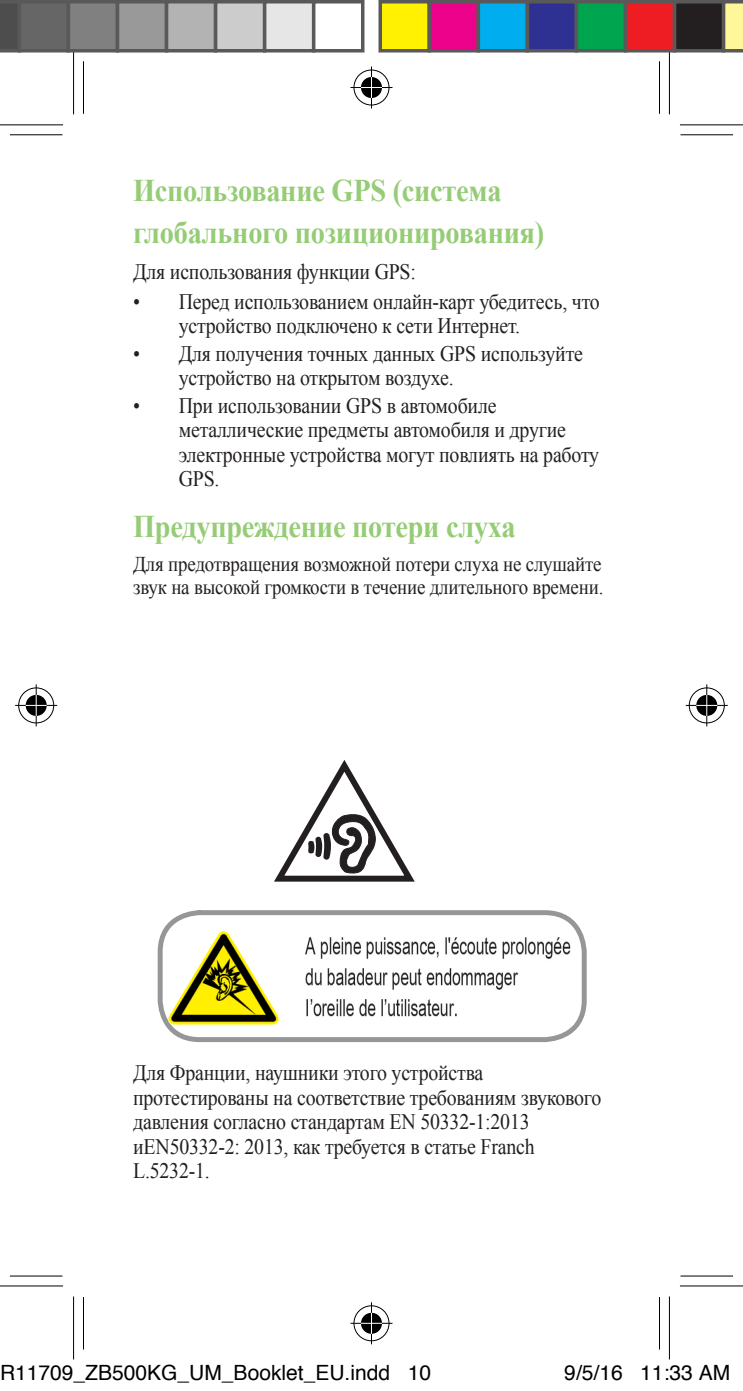
<style>
.page{position:relative;width:743px;height:1391px;background:#fff}
.page>*{position:absolute;margin:0;border:0;box-sizing:border-box;transform-origin:0 0}
.Padfone_Header_1{font:700 31.5px/42px "Times New Roman";letter-spacing:-.01em;color:#95cc75;scale:.9 1}
.Padfone_Body_Text{font:22.05px/24.5px "Times New Roman";letter-spacing:-.01em;color:#231f20;scale:.9 1}
.Padfone_Body_Text-2{font:21px/22.8px "Times New Roman";letter-spacing:-.01em;color:#231f20;scale:.9 1}
.t1{font:21px "Helvetica";color:#000}
</style>
<div class="page">
<svg style="left:274px;top:760px;width:141px;height:122px"></svg>
<div style="left:158px;top:910px;width:428px;height:132px;border:5px solid #949698;border-radius:40px"></div>
<img style="left:169px;top:932px;width:110px;height:92px">
<img style="left:305px;top:937px;width:266px;height:80px">
<svg style="left:10px;top:135px;width:52px;height:1px"></svg>
<svg style="left:680px;top:135px;width:52px;height:1px"></svg>
<svg style="left:10px;top:1276px;width:52px;height:1px"></svg>
<svg style="left:680px;top:1276px;width:52px;height:1px"></svg>
<svg style="left:659px;top:61px;width:1px;height:53px"></svg>
<svg style="left:659px;top:1297px;width:1px;height:52px"></svg>
<hr style="left:10px;top:134px;width:52px;height:1px;background:#000">
<hr style="left:680px;top:134px;width:52px;height:1px;background:#000">
<hr style="left:10px;top:1275px;width:52px;height:1px;background:#000">
<hr style="left:680px;top:1275px;width:52px;height:1px;background:#000">
<hr style="left:83px;top:61px;width:1px;height:53px;background:#000">
<hr style="left:83px;top:1297px;width:1px;height:52px;background:#000">
<hr style="left:658px;top:61px;width:1px;height:53px;background:#000">
<hr style="left:658px;top:1297px;width:1px;height:52px;background:#000">
<svg style="left:0;top:125px;width:63px;height:1px"></svg>
<svg style="left:680px;top:125px;width:62px;height:1px"></svg>
<svg style="left:0;top:1286px;width:63px;height:1px"></svg>
<svg style="left:680px;top:1286px;width:62px;height:1px"></svg>
<div style="left:71px;top:51px;width:5px;height:63px;background:#f6f6f6"></div>
<div style="left:71px;top:1296px;width:5px;height:63px;background:#f6f6f6"></div>
<svg style="left:669px;top:53px;width:1px;height:61px"></svg>
<svg style="left:669px;top:1296px;width:1px;height:63px"></svg>
<hr style="left:0;top:124px;width:63px;height:1px;background:#000">
<hr style="left:679px;top:124px;width:63px;height:1px;background:#000">
<hr style="left:0;top:1285px;width:63px;height:1px;background:#000">
<hr style="left:679px;top:1285px;width:63px;height:1px;background:#000">
<hr style="left:73px;top:51px;width:1px;height:63px;background:#000">
<hr style="left:73px;top:1296px;width:1px;height:63px;background:#000">
<hr style="left:668px;top:51px;width:1px;height:63px;background:#000">
<hr style="left:668px;top:1296px;width:1px;height:63px;background:#000">
<div style="left:351px;top:68px;width:40px;height:39px;border:4px solid #fff;border-radius:50%"></div>
<div style="left:350px;top:85px;width:42px;height:5px;background:#fff"></div>
<svg style="left:369px;top:68px;width:4px;height:39px"></svg>
<div style="left:358px;top:75px;width:26px;height:25px;border:4px solid #fff;border-radius:50%"></div>
<div style="left:353px;top:70px;width:36px;height:35px;border:1px solid #000;border-radius:50%"></div>
<hr style="left:350px;top:87px;width:42px;height:1px;background:#000">
<hr style="left:371px;top:67px;width:1px;height:42px;background:#000">
<svg style="left:361px;top:77px;width:21px;height:21px"></svg>
<div style="left:351px;top:1303px;width:40px;height:40px;border:4px solid #fff;border-radius:50%"></div>
<hr style="left:350px;top:1321px;width:42px;height:4px;background:#fff">
<hr style="left:369px;top:1302px;width:4px;height:42px;background:#fff">
<div style="left:358px;top:1310px;width:26px;height:26px;border:4px solid #fff;border-radius:50%"></div>
<div style="left:353px;top:1305px;width:36px;height:36px;border:1px solid #000;border-radius:50%"></div>
<hr style="left:350px;top:1322px;width:42px;height:2px;background:#000">
<hr style="left:371px;top:1302px;width:1px;height:42px;background:#000">
<div style="left:361px;top:1312px;width:21px;height:21px;background:#000;border-radius:50%"></div>
<hr style="left:361px;top:1322px;width:21px;height:2px;background:#fff">
<svg style="left:371px;top:1312px;width:1px;height:21px"></svg>
<div style="left:16px;top:686px;width:40px;height:39px;border:4px solid #fff;border-radius:50%"></div>
<svg style="left:15px;top:703px;width:42px;height:4px"></svg>
<svg style="left:34px;top:684px;width:4px;height:42px"></svg>
<div style="left:23px;top:693px;width:26px;height:25px;border:4px solid #fff;border-radius:50%"></div>
<div style="left:18px;top:687px;width:36px;height:36px;border:1px solid #000;border-radius:50%"></div>
<hr style="left:15px;top:705px;width:42px;height:1px;background:#000">
<hr style="left:36px;top:684px;width:1px;height:42px;background:#000">
<svg style="left:26px;top:695px;width:21px;height:21px"></svg>
<div style="left:686px;top:686px;width:40px;height:39px;border:4px solid #fff;border-radius:50%"></div>
<svg style="left:686px;top:703px;width:41px;height:4px"></svg>
<svg style="left:704px;top:684px;width:4px;height:42px"></svg>
<div style="left:693px;top:693px;width:26px;height:25px;border:4px solid #fff;border-radius:50%"></div>
<div style="left:688px;top:687px;width:36px;height:36px;border:1px solid #000;border-radius:50%"></div>
<hr style="left:685px;top:705px;width:42px;height:1px;background:#000">
<hr style="left:706px;top:684px;width:1px;height:42px;background:#000">
<svg style="left:696px;top:695px;width:21px;height:21px"></svg>
<svg style="left:0;top:0;width:18px;height:53px"></svg>
<div style="left:19px;top:2px;width:49px;height:49px;background:#666"></div>
<div style="left:18px;top:0;width:52px;height:53px;border:4px solid #595959"></div>
<div style="left:68px;top:2px;width:49px;height:49px;background:#808080"></div>
<div style="left:67px;top:0;width:52px;height:53px;border:4px solid #595959"></div>
<div style="left:117px;top:2px;width:49px;height:49px;background:#999"></div>
<div style="left:116px;top:0;width:52px;height:53px;border:4px solid #595959"></div>
<div style="left:166px;top:2px;width:49px;height:49px;background:#b3b3b3"></div>
<div style="left:165px;top:0;width:52px;height:53px;border:4px solid #595959"></div>
<div style="left:215px;top:2px;width:49px;height:49px;background:#ccc"></div>
<div style="left:214px;top:0;width:52px;height:53px;border:4px solid #595959"></div>
<div style="left:264px;top:2px;width:49px;height:49px;background:#e6e6e6"></div>
<div style="left:263px;top:0;width:52px;height:53px;border:4px solid #595959"></div>
<div style="left:312px;top:0;width:52px;height:53px;border:4px solid #595959"></div>
<div style="left:380px;top:2px;width:49px;height:49px;background:#fff101"></div>
<div style="left:378px;top:0;width:53px;height:53px;border:4px solid #595959"></div>
<div style="left:429px;top:2px;width:49px;height:49px;background:#ed028c"></div>
<div style="left:427px;top:0;width:53px;height:53px;border:4px solid #595959"></div>
<div style="left:478px;top:2px;width:49px;height:49px;background:#00aeef"></div>
<div style="left:476px;top:0;width:53px;height:53px;border:4px solid #595959"></div>
<div style="left:527px;top:2px;width:49px;height:49px;background:#2e3092"></div>
<div style="left:525px;top:0;width:53px;height:53px;border:4px solid #595959"></div>
<div style="left:576px;top:2px;width:49px;height:49px;background:#00a54f"></div>
<div style="left:574px;top:0;width:53px;height:53px;border:4px solid #595959"></div>
<div style="left:625px;top:2px;width:49px;height:49px;background:#ee1d23"></div>
<div style="left:623px;top:0;width:53px;height:53px;border:4px solid #595959"></div>
<div style="left:674px;top:2px;width:49px;height:49px;background:#231f20"></div>
<div style="left:672px;top:0;width:53px;height:53px;border:4px solid #595959"></div>
<svg style="left:721px;top:0;width:21px;height:53px"></svg>
<p class="Padfone_Header_1" style="left:133px;top:168px;width:458px">Использование GPS (система глобального позиционирования)</p>
<p class="Padfone_Body_Text" style="left:133px;top:259px;width:315px">Для использования функции GPS:</p>
<p class="Padfone_Body_Text" style="left:179px;top:289px;width:469px;text-indent:-46px">• Перед использованием онлайн-карт убедитесь, что устройство подключено к сети Интернет.</p>
<p class="Padfone_Body_Text" style="left:179px;top:340px;width:450px;text-indent:-46px">• Для получения точных данных GPS используйте устройство на открытом воздухе.</p>
<p class="Padfone_Body_Text" style="left:179px;top:392px;width:468px;text-indent:-46px">• При использовании GPS в автомобиле металлические предметы автомобиля и другие электронные устройства могут повлиять на работу GPS.</p>
<p class="Padfone_Header_1" style="left:133px;top:505px;width:426px">Предупреждение потери слуха</p>
<p class="Padfone_Body_Text-2" style="left:133px;top:553px;width:523px">Для предотвращения возможной потери слуха не слушайте звук на высокой громкости в течение длительного времени.</p>
<p class="Padfone_Body_Text" style="left:133px;top:1060px;width:521px">Для Франции, наушники этого устройства протестированы на соответствие требованиям звукового давления согласно стандартам EN 50332-1:2013 иEN50332-2: 2013, как требуется в статье Franch L.5232-1.</p>
<p class="t1" style="left:0;top:1359px;width:432px">R11709_ZB500KG_UM_Booklet_EU.indd 10</p>
<p class="t1" style="left:564px;top:1359px;width:167px">9/5/16 11:33 AM</p>
</div>
